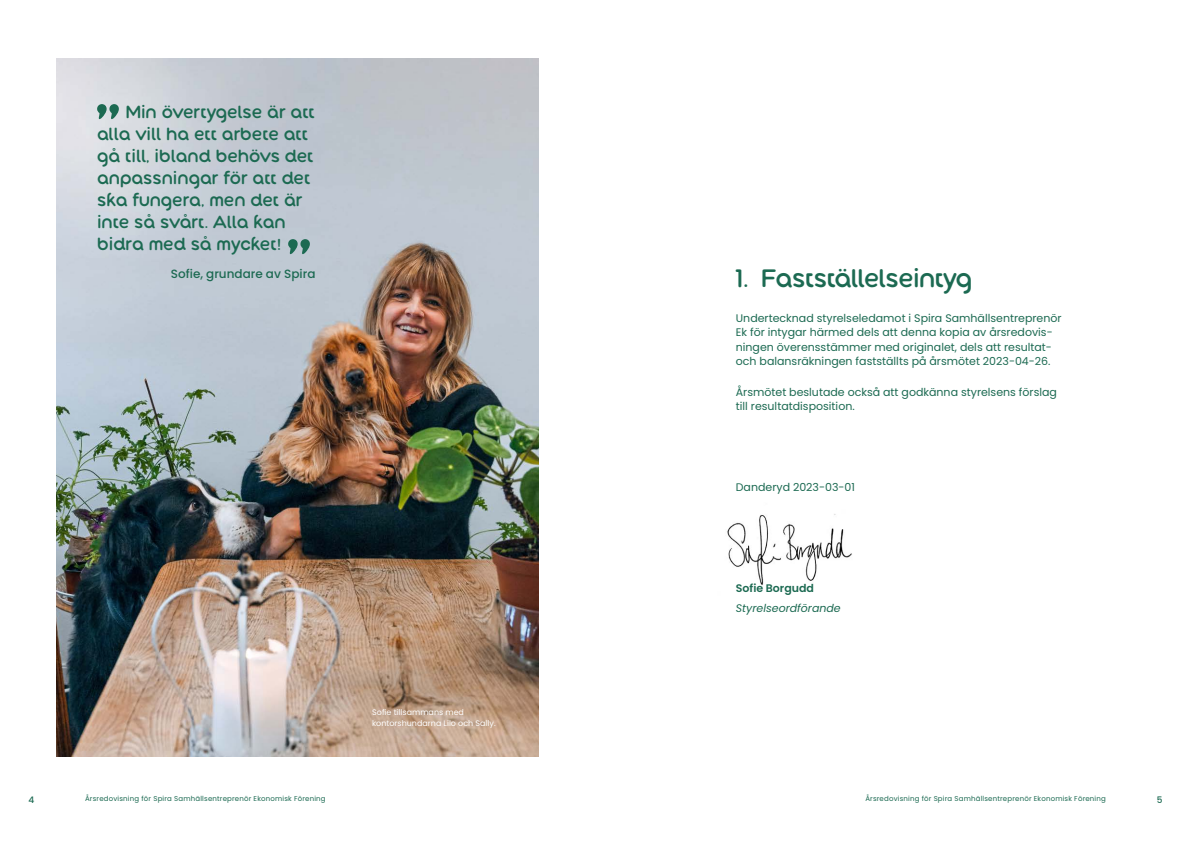
<style>
.page{position:relative;width:1191px;height:842px;background:#fff}
.page>*{position:absolute;margin:0;border:0;box-sizing:border-box;transform-origin:0 0}
.t1{font:500 26px "Along Sans Rounded";letter-spacing:-.02em;color:#1c6a52}
.t2{font:500 18px/22px "Along Sans Rounded";color:#1c6a52}
.t3{font:500 12px "Poppins";color:#1c6a52}
.Bröd{font:11px/14.5px "Poppins";color:#1c6a52}
.Bröd-2{font:italic 11px "Poppins";color:#1c6a52}
.Bröd-3{font:600 11px "Poppins";color:#1c6a52}
.t4{font:500 9px "Poppins";color:#1c6a52}
.Bröd-4{font:8px/11px "Poppins";color:#fff}
.t5{font:7px "Poppins";letter-spacing:.025em;color:#1c6a52}
</style>
<div class="page">
<img style="left:727px;top:514px;width:125px;height:71px">
<img style="left:57px;top:59px;width:482px;height:698px">
<svg style="left:97px;top:104px;width:22px;height:15px"></svg>
<svg style="left:288px;top:239px;width:22px;height:15px"></svg>
<p class="t2" style="left:97px;top:101px;width:219px;text-indent:28px">Min övertygelse är att alla vill ha ett arbete att gå till, ibland behövs det anpassningar för att det ska fungera, men det är inte så svårt. Alla kan bidra med så mycket!</p>
<p class="t3" style="left:171px;top:267px;width:146px">Sofie, grundare av Spira</p>
<p class="t1" style="left:736px;top:262px;width:238px">1. Fastställelseintyg</p>
<p class="Bröd" style="left:736px;top:310px;width:327px">Undertecknad styrelseledamot i Spira Samhällsentreprenör Ek för intygar härmed dels att denna kopia av årsredovis&shy;ningen överensstämmer med originalet, dels att resultat&shy;och balansräkningen fastställts på årsmötet 2023-04-26.</p>
<p class="Bröd" style="left:736px;top:385px;width:323px">Årsmötet beslutade också att godkänna styrelsens förslag till resultatdisposition.</p>
<p class="Bröd" style="left:736px;top:480px;width:121px">Danderyd 2023-03-01</p>
<p class="Bröd-4" style="left:372px;top:707px;width:125px">Sofie tillsammans med kontorshundarna Lilo och Sally.</p>
<p class="Bröd-3" style="left:736px;top:582px;width:80px">Sofie Borgudd</p>
<p class="Bröd-2" style="left:736px;top:602px;width:106px">Styrelseordförande</p>
<p class="t4" style="left:28px;top:795px;width:7px">4</p>
<p class="t5" style="left:85px;top:795px;width:242px">Årsredovisning för Spira Samhällsentreprenör Ekonomisk Förening</p>
<p class="t5" style="left:865px;top:795px;width:242px">Årsredovisning för Spira Samhällsentreprenör Ekonomisk Förening</p>
<p class="t4" style="left:1156px;top:795px;width:7px">5</p>
</div>
